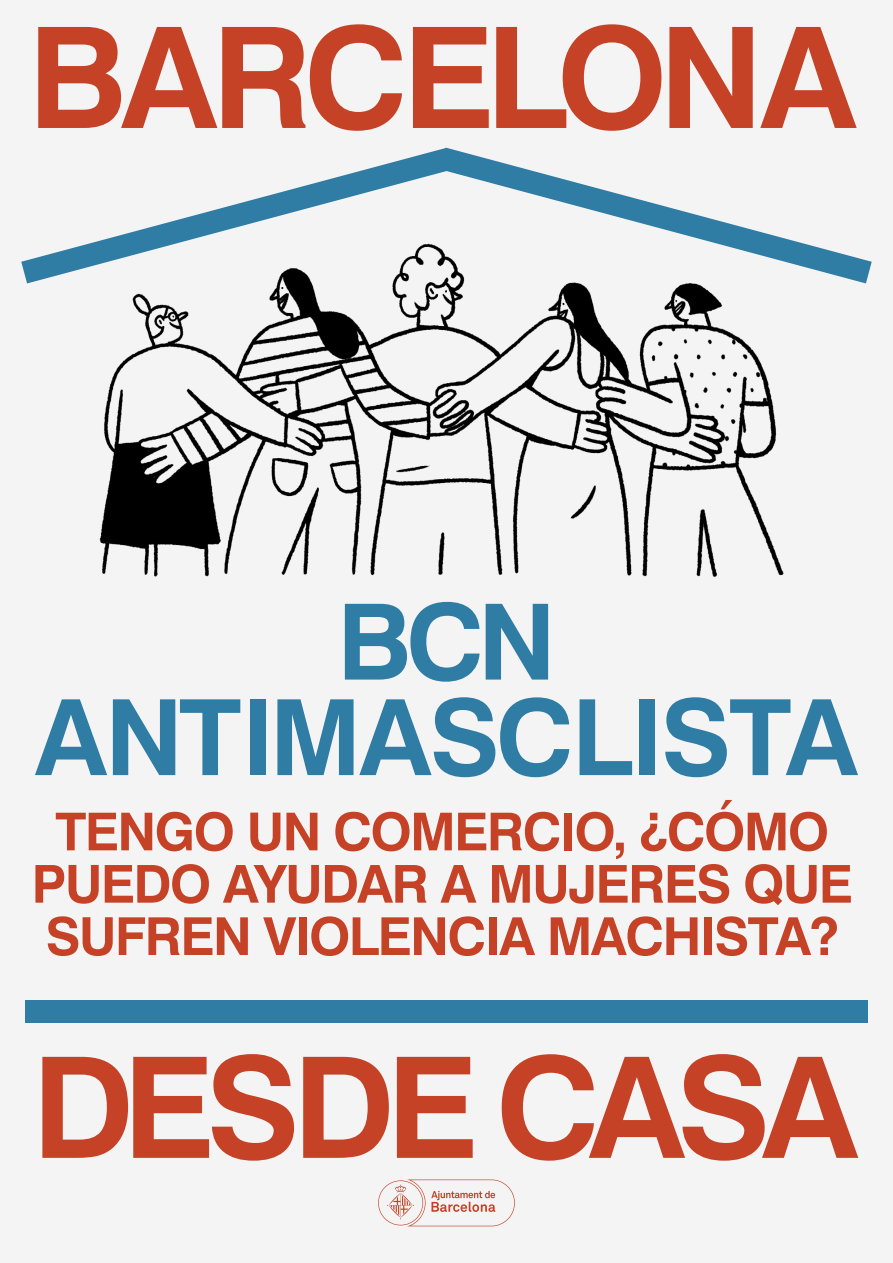
<style>
.page{position:relative;width:893px;height:1263px;background:#f4f4f4}
.page>*{position:absolute;margin:0;border:0;box-sizing:border-box;transform-origin:0 0}
.t1{font:700 140.4px "Swiss 721 BT";letter-spacing:-.06em;color:#c54227}
.t2{font:700 105.3px/95.6px "Swiss 721 BT";letter-spacing:-.02em;color:#2f7da4;text-align:center}
.t3{font:700 52.35px/52.3px "Swiss 721 BT";letter-spacing:-.03em;color:#c54227;text-align:center}
</style>
<div class="page">
<div style="left:25px;top:1001px;width:842px;height:22px;background:#2f7da4"></div>
<svg style="left:21px;top:149px;width:419px;height:134px"></svg>
<svg style="left:440px;top:148px;width:432px;height:135px"></svg>
<img style="left:67px;top:232px;width:734px;height:345px">
<svg style="left:378px;top:1179px;width:137px;height:47px"></svg>
<h1 class="t1" style="left:28px;top:-19px;width:830px">BARCELONA</h1>
<h1 class="t2" style="left:35px;top:591px;width:825px">BCN<br>ANTIMASCLISTA</h1>
<h1 class="t3" style="left:32px;top:804px;width:823px">TENGO UN COMERCIO, ¿CÓMO<br>PUEDO AYUDAR A MUJERES QUE<br>SUFREN VIOLENCIA MACHISTA?</h1>
<h1 class="t1" style="left:32px;top:1010px;width:828px">DESDE CASA</h1>
</div>
